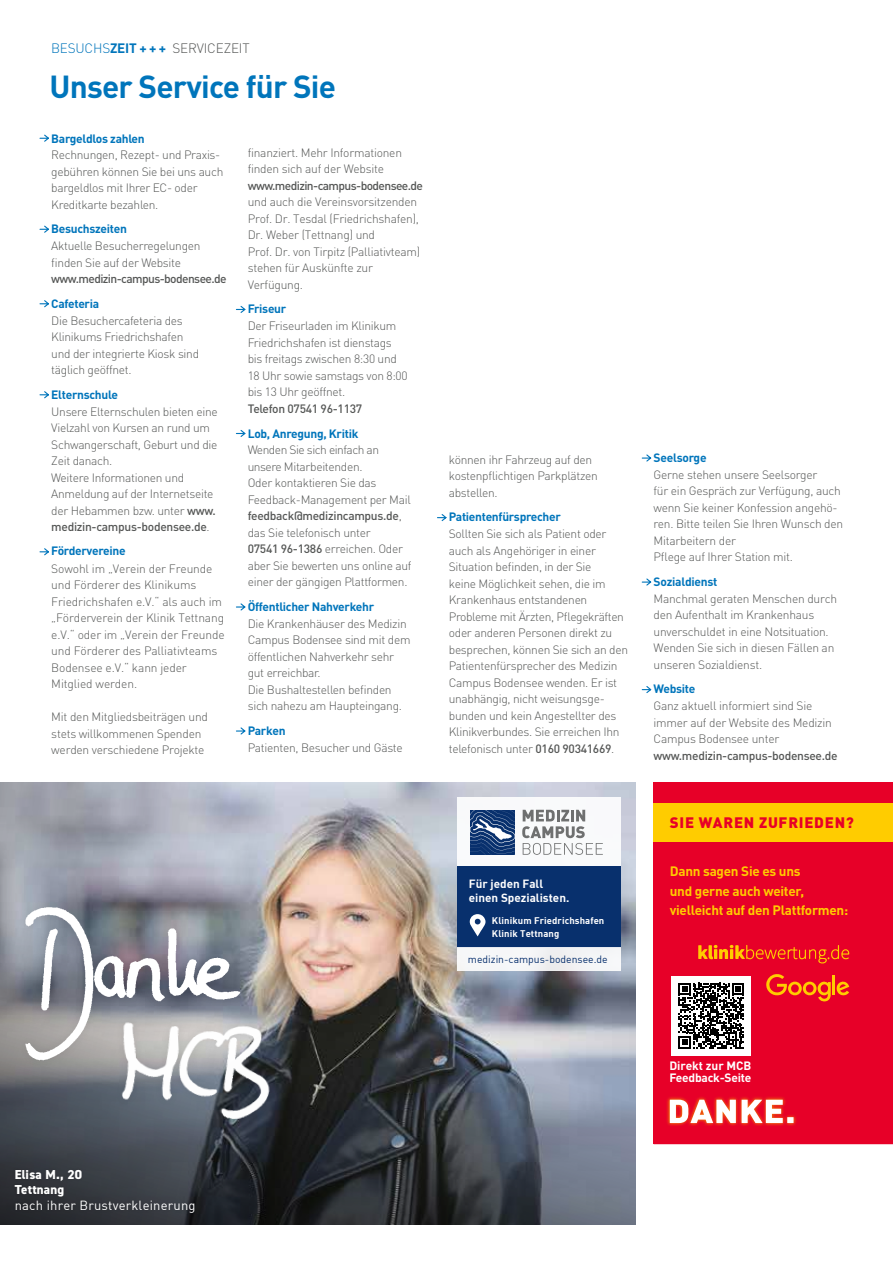
<style>
.page{position:relative;width:893px;height:1263px;background:#fff}
.page>*{position:absolute;margin:0;border:0;box-sizing:border-box;transform-origin:0 0}
.t1{font:700 31.5px "DIN Pro";letter-spacing:-.025em;color:#0075bb}
.t2{font:900 15px "DIN Pro";letter-spacing:.05em;color:#e70028}
.t3{font:700 13.5px/19.5px "DIN Pro";letter-spacing:-.02em;color:#fc0}
.t4{font:300 13.5px "DIN Pro";letter-spacing:-.015em;color:#555756}
.t5{font:13.05px "DIN";letter-spacing:.015em;color:#fff}
.t6{font:800 13.05px/15.6px "DIN2014";letter-spacing:.015em;color:#fff}
.t7{font:300 12px/16.5px "DIN Pro";letter-spacing:-.025em;color:#555756}
.t8{font:700 12px "DIN Pro";letter-spacing:-.025em;color:#0075bb}
.t9{font:500 12px "DIN Pro";letter-spacing:-.05em;color:#555756}
.t10{font:500 12px "DIN Pro";letter-spacing:-.025em;color:#555756}
.t11{font:700 12px/12.3px "DIN Pro";letter-spacing:-.02em;color:#fff}
.t12{font:11.7px/14.2px "DIN Bold";color:#fff}
.t13{font:10.35px "DIN";color:#08306d}
.t14{font:9.45px/12.3px "DIN Bold";letter-spacing:.01em;color:#fff}
.s1{color:#0075bb}
.s2{font-weight:700;color:#0075bb}
.s3{font-weight:500}
</style>
<div class="page">
<svg style="left:39px;top:134px;width:10px;height:8px"></svg>
<svg style="left:39px;top:225px;width:10px;height:8px"></svg>
<svg style="left:39px;top:300px;width:10px;height:8px"></svg>
<svg style="left:39px;top:391px;width:10px;height:8px"></svg>
<svg style="left:39px;top:548px;width:10px;height:8px"></svg>
<svg style="left:236px;top:306px;width:10px;height:7px"></svg>
<svg style="left:236px;top:430px;width:10px;height:7px"></svg>
<svg style="left:236px;top:603px;width:10px;height:8px"></svg>
<svg style="left:236px;top:727px;width:10px;height:8px"></svg>
<svg style="left:437px;top:514px;width:10px;height:8px"></svg>
<svg style="left:641px;top:454px;width:11px;height:8px"></svg>
<svg style="left:641px;top:578px;width:11px;height:8px"></svg>
<svg style="left:641px;top:686px;width:11px;height:7px"></svg>
<div style="left:654px;top:783px;width:239px;height:361px;background:#e70028"></div>
<svg style="left:666px;top:1096px;width:131px;height:31px"></svg>
<svg style="left:670px;top:1100px;width:123px;height:23px"></svg>
<svg style="left:766px;top:974px;width:83px;height:27px;background:#ed381c"></svg>
<hr style="left:832px;top:975px;width:3px;height:20px;background:#fc0">
<svg style="left:698px;top:945px;width:151px;height:18px;background:#ed351d"></svg>
<div style="left:671px;top:976px;width:80px;height:79px;background:#fff"></div>
<svg style="left:679px;top:983px;width:65px;height:65px"></svg>
<div style="left:654px;top:803px;width:239px;height:39px;background:#fc0"></div>
<img style="left:307px;top:783px;width:328px;height:98px">
<svg style="left:307px;top:881px;width:328px;height:73px;background:#cab2a4"></svg>
<svg style="left:307px;top:954px;width:328px;height:271px;background:#606269"></svg>
<svg style="left:0;top:783px;width:307px;height:442px;background:#86878e"></svg>
<div style="left:457px;top:797px;width:164px;height:69px;background:#fff"></div>
<svg style="left:522px;top:810px;width:81px;height:45px"></svg>
<svg style="left:470px;top:810px;width:45px;height:45px;background:#345587"></svg>
<div style="left:457px;top:866px;width:164px;height:81px;background:#08306d"></div>
<svg style="left:470px;top:914px;width:15px;height:22px"></svg>
<div style="left:457px;top:947px;width:164px;height:24px;background:#f5f6f8"></div>
<div style="left:12px;top:1166px;width:186px;height:50px;background:#000;opacity:.15"></div>
<img style="left:0;top:886px;width:244px;height:198px">
<img style="left:109px;top:969px;width:191px;height:207px">
<p class="t4" style="left:51px;top:39px;width:200px"><span class="s1">BESUCHS</span><span class="s2">ZEIT + + +</span> SERVICEZEIT</p>
<h1 class="t1" style="left:50px;top:65px;width:288px">Unser Service für Sie</h1>
<p class="t8" style="left:51px;top:130px;width:95px">Bargeldlos zahlen</p>
<p class="t7" style="left:51px;top:146px;width:174px">Rechnungen, Rezept- und Praxis&shy;gebühren können Sie bei uns auch bargeldlos mit Ihrer EC- oder<br>Kreditkarte bezahlen.</p>
<p class="t8" style="left:51px;top:220px;width:77px">Besuchszeiten</p>
<p class="t7" style="left:51px;top:237px;width:151px">Aktuelle Besucherregelungen finden Sie auf der Website</p>
<p class="t9" style="left:51px;top:271px;width:177px">www.medizin-campus-bodensee.de</p>
<p class="t8" style="left:51px;top:296px;width:49px">Cafeteria</p>
<p class="t7" style="left:51px;top:311px;width:149px">Die Besuchercafeteria des<br>Klinikums Friedrichshafen und der integrierte Kiosk sind täglich geöffnet.</p>
<p class="t8" style="left:51px;top:387px;width:68px">Elternschule</p>
<p class="t7" style="left:51px;top:402px;width:168px">Unsere Elternschulen bieten eine<br>Vielzahl von Kursen an rund um<br>Schwangerschaft, Geburt und die<br>Zeit danach.<br>Weitere Informationen und<br>Anmeldung auf der Internetseite der Hebammen bzw. unter <span class="s3">www. medizin-campus-bodensee.de</span>.</p>
<p class="t8" style="left:51px;top:543px;width:76px">Fördervereine</p>
<p class="t7" style="left:51px;top:559px;width:175px">Sowohl im „Verein der Freunde und Förderer des Klinikums<br>Friedrichshafen e.V.“ als auch im „Förderverein der Klinik Tettnang e.V.“ oder im „Verein der Freunde und Förderer des Palliativteams<br>Bodensee e.V.“ kann jeder<br>Mitglied werden.</p>
<p class="t7" style="left:51px;top:708px;width:158px">Mit den Mitgliedsbeiträgen und stets willkommenen Spenden werden verschiedene Projekte</p>
<p class="t7" style="left:248px;top:144px;width:156px">finanziert. Mehr Informationen finden sich auf der Website</p>
<p class="t9" style="left:248px;top:177px;width:177px">www.medizin-campus-bodensee.de</p>
<p class="t7" style="left:248px;top:193px;width:174px">und auch die Vereinsvorsitzenden<br>Prof. Dr. Tesdal (Friedrichshafen),<br>Dr. Weber (Tettnang) und<br>Prof. Dr. von Tirpitz (Palliativteam) stehen für Auskünfte zur<br>Verfügung.</p>
<p class="t8" style="left:248px;top:300px;width:40px">Friseur</p>
<p class="t7" style="left:248px;top:317px;width:161px">Der Friseurladen im Klinikum<br>Friedrichshafen ist dienstags bis freitags zwischen 8:30 und<br>18 Uhr sowie samstags von 8:00 bis 13 Uhr geöffnet.</p>
<p class="t10" style="left:248px;top:400px;width:116px">Telefon 07541 96-1137</p>
<p class="t8" style="left:248px;top:425px;width:112px">Lob, Anregung, Kritik</p>
<p class="t7" style="left:248px;top:441px;width:165px">Wenden Sie sich einfach an unsere Mitarbeitenden.<br>Oder kontaktieren Sie das<br>Feedback-Management per Mail <span class="s3">feedback@medizincampus.de</span>, das Sie telefonisch unter<br><span class="s3">07541 96-1386</span> erreichen. Oder aber Sie bewerten uns online auf einer der gängigen Plattformen.</p>
<p class="t8" style="left:248px;top:598px;width:128px">Öffentlicher Nahverkehr</p>
<p class="t7" style="left:248px;top:615px;width:164px">Die Krankenhäuser des Medizin<br>Campus Bodensee sind mit dem öffentlichen Nahverkehr sehr gut erreichbar.<br>Die Bushaltestellen befinden sich nahezu am Haupteingang.</p>
<p class="t8" style="left:248px;top:722px;width:39px">Parken</p>
<p class="t7" style="left:248px;top:739px;width:157px">Patienten, Besucher und Gäste</p>
<p class="t7" style="left:449px;top:451px;width:151px">können ihr Fahrzeug auf den kostenpflichtigen Parkplätzen abstellen.</p>
<p class="t8" style="left:449px;top:509px;width:114px">Patientenfürsprecher</p>
<p class="t7" style="left:449px;top:525px;width:181px">Sollten Sie sich als Patient oder auch als Angehöriger in einer<br>Situation befinden, in der Sie<br>keine Möglichkeit sehen, die im<br>Krankenhaus entstandenen<br>Probleme mit Ärzten, Pflegekräften oder anderen Personen direkt zu besprechen, können Sie sich an den<br>Patientenfürsprecher des Medizin<br>Campus Bodensee wenden. Er ist unabhängig, nicht weisungsge&shy;bunden und kein Angestellter des<br>Klinikverbundes. Sie erreichen Ihn telefonisch unter <span class="s3">0160 90341669</span>.</p>
<p class="t12" style="left:469px;top:876px;width:102px">Für jeden Fall einen Spezialisten.</p>
<p class="t14" style="left:492px;top:914px;width:114px">Klinikum Friedrichshafen<br>Klinik Tettnang</p>
<p class="t13" style="left:468px;top:953px;width:141px">medizin-campus-bodensee.de</p>
<p class="t8" style="left:654px;top:449px;width:55px">Seelsorge</p>
<p class="t7" style="left:654px;top:466px;width:191px">Gerne stehen unsere Seelsorger<br>für ein Gespräch zur Verfügung, auch wenn Sie keiner Konfession angehö&shy;ren. Bitte teilen Sie Ihren Wunsch den<br>Mitarbeitern der<br>Pflege auf Ihrer Station mit.</p>
<p class="t8" style="left:654px;top:573px;width:65px">Sozialdienst</p>
<p class="t7" style="left:654px;top:590px;width:185px">Manchmal geraten Menschen durch den Aufenthalt im Krankenhaus unverschuldet in eine Notsituation.<br>Wenden Sie sich in diesen Fällen an unseren Sozialdienst.</p>
<p class="t8" style="left:654px;top:681px;width:43px">Website</p>
<p class="t7" style="left:654px;top:697px;width:180px">Ganz aktuell informiert sind Sie immer auf der Website des Medizin<br>Campus Bodensee unter</p>
<p class="t10" style="left:654px;top:747px;width:186px">www.medizin-campus-bodensee.de</p>
<p class="t2" style="left:670px;top:812px;width:186px">SIE WAREN ZUFRIEDEN?</p>
<p class="t3" style="left:670px;top:861px;width:180px">Dann sagen Sie es uns<br>und gerne auch weiter, vielleicht auf den Plattformen:</p>
<p class="t6" style="left:15px;top:1166px;width:69px">Elisa M., 20<br>Tettnang</p>
<p class="t5" style="left:15px;top:1197px;width:182px">nach ihrer Brustverkleinerung</p>
<p class="t11" style="left:669px;top:1058px;width:84px">Direkt zur MCB<br>Feedback-Seite</p>
</div>
